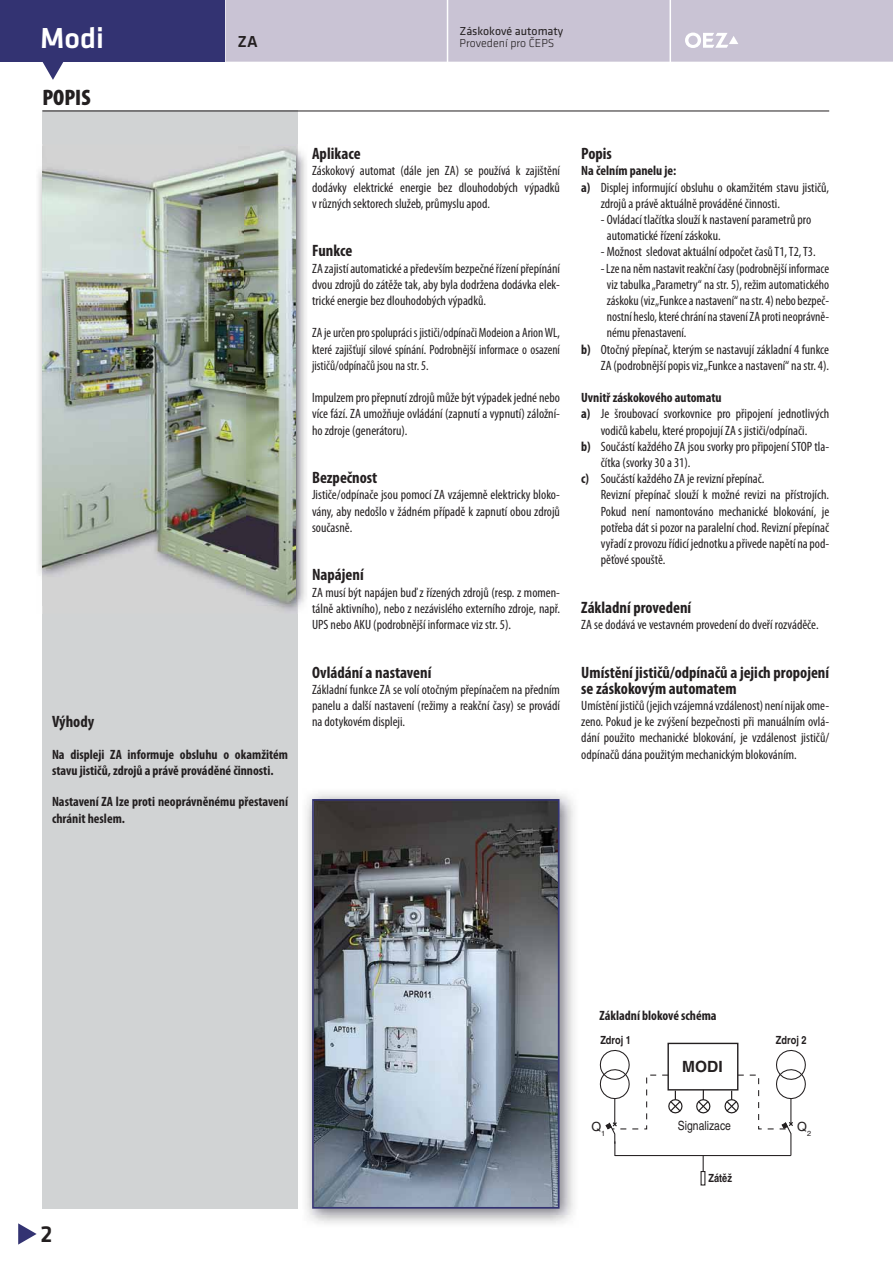
<style>
.page{position:relative;width:893px;height:1263px;background:#fff}
.page>*{position:absolute;margin:0;border:0;box-sizing:border-box;transform-origin:0 0}
.t1{font:500 30px "Klavika";color:#fff}
.t2{font:500 24px "Klavika";color:#231f20}
.t3{font:900 condensed 22.5px "Myriad Pro";color:#231f20}
.t4{font:700 condensed 16.5px/16.2px "Myriad Pro";color:#231f20}
.t5{font:500 16.5px "Klavika";color:#231f20}
.t6{font:700 15.45px "Helvetica CE";color:#231f20}
.t7{font:condensed 13.5px/16.2px "Myriad Pro";color:#231f20;text-align:justify}
.t8{font:700 condensed 13.5px/16.2px "Myriad Pro";color:#231f20}
.t9{font:condensed 13.5px/16.2px "Myriad Pro";color:#231f20;text-align:justify;scale:.95 1}
.t10{font:condensed 12.6px "Helvetica CE";color:#231f20}
.t11{font:12.6px "Helvetica CE";color:#231f20}
.t12{font:12px "Klavika";color:#231f20}
.t13{font:300 12px "Klavika";color:#231f20}
.t14{font:700 condensed 11.25px "Helvetica CE";color:#231f20}
.t15{font:7.35px "Helvetica CE";color:#231f20}
.s1{font-weight:700}
</style>
<div class="page">
<div style="left:42px;top:111px;width:256px;height:1098px;background:#d1d3d4"></div>
<div style="left:0;top:0;width:224px;height:62px;background:#333372"></div>
<svg style="left:42px;top:62px;width:22px;height:18px"></svg>
<svg style="left:18px;top:1223px;width:19px;height:22px"></svg>
<div style="left:226px;top:0;width:667px;height:62px;background:#c9c3d4"></div>
<hr style="left:42px;top:111px;width:787px;height:1px;background:#231f20">
<img style="left:306px;top:793px;width:268px;height:431px">
<img style="left:315px;top:802px;width:241px;height:404px">
<div style="left:312px;top:799px;width:247px;height:410px;border:2px solid #333372"></div>
<div style="left:667px;top:1043px;width:71px;height:48px;border:1px solid #231f20"></div>
<svg style="left:599px;top:1046px;width:207px;height:140px"></svg>
<img style="left:38px;top:151px;width:269px;height:458px">
<img style="left:42px;top:151px;width:256px;height:460px">
<img style="left:42px;top:147px;width:253px;height:458px">
<h1 class="t1" style="left:40px;top:26px;width:65px">Modi</h1>
<h3 class="t3" style="left:42px;top:84px;width:50px">POPIS</h3>
<p class="t5" style="left:238px;top:35px;width:22px">ZA</p>
<p class="t4" style="left:52px;top:714px;width:44px">Výhody</p>
<p class="t8" style="left:52px;top:747px;width:237px">Na displeji ZA informuje obsluhu o okamžitém stavu jističů, zdrojů a právě prováděné činnosti.</p>
<p class="t8" style="left:52px;top:795px;width:238px">Nastavení ZA lze proti neoprávněnému přestavení chránit heslem.</p>
<p class="t12" style="left:459px;top:26px;width:105px">Záskokové automaty</p>
<p class="t13" style="left:459px;top:36px;width:96px">Provedení pro ČEPS</p>
<p class="t4" style="left:312px;top:147px;width:50px">Aplikace</p>
<p class="t7" style="left:312px;top:164px;width:249px">Záskokový automat (dále jen ZA) se používá k zajištění dodávky elektrické energie bez dlouhodobých výpadků v různých sektorech služeb, průmyslu apod.</p>
<p class="t4" style="left:312px;top:244px;width:42px">Funkce</p>
<p class="t7" style="left:312px;top:261px;width:249px">ZA zajistí automatické a především bezpečné řízení přepínání dvou zdrojů do zátěže tak, aby byla dodržena dodávka elek&shy;trické energie bez dlouhodobých výpadků.</p>
<p class="t9" style="left:312px;top:326px;width:262px">ZA je určen pro spolupráci s jističi/odpínači Modeion a Arion WL, které zajišťují silové spínání. Podrobnější informace o osazení jističů/odpínačů jsou na str. 5.</p>
<p class="t7" style="left:312px;top:390px;width:249px">Impulzem pro přepnutí zdrojů může být výpadek jedné nebo více fází. ZA umožňuje ovládání (zapnutí a vypnutí) záložní&shy;ho zdroje (generátoru).</p>
<p class="t4" style="left:312px;top:471px;width:67px">Bezpečnost</p>
<p class="t7" style="left:312px;top:488px;width:249px">Jističe/odpínače jsou pomocí ZA vzájemně elektricky bloko&shy;vány, aby nedošlo v žádném případě k zapnutí obou zdrojů současně.</p>
<p class="t4" style="left:312px;top:568px;width:53px">Napájení</p>
<p class="t7" style="left:312px;top:585px;width:249px">ZA musí být napájen buď z řízených zdrojů (resp. z momen&shy;tálně aktivního), nebo z nezávislého externího zdroje, např.<br>UPS nebo AKU (podrobnější informace viz str. 5).</p>
<p class="t4" style="left:312px;top:665px;width:121px">Ovládání a nastavení</p>
<p class="t7" style="left:312px;top:682px;width:249px">Základní funkce ZA se volí otočným přepínačem na předním panelu a další nastavení (režimy a reakční časy) se provádí na dotykovém displeji.</p>
<p class="t4" style="left:581px;top:147px;width:32px">Popis</p>
<p class="t8" style="left:581px;top:164px;width:97px">Na čelním panelu je:</p>
<p class="t7" style="left:581px;top:180px;width:249px"><span class="s1">a)</span> Displej informující obsluhu o okamžitém stavu jističů,</p>
<p class="t7" style="left:601px;top:196px;width:181px">zdrojů a právě aktuálně prováděné činnosti.</p>
<p class="t7" style="left:607px;top:212px;width:206px;text-indent:-6px">- Ovládací tlačítka slouží k nastavení parametrů pro automatické řízení záskoku.</p>
<p class="t7" style="left:601px;top:245px;width:216px">- Možnost sledovat aktuální odpočet časů T1, T2, T3.</p>
<p class="t7" style="left:601px;top:261px;width:230px">- Lze na něm nastavit reakční časy (podrobnější informace</p>
<p class="t7" style="left:607px;top:277px;width:224px">viz tabulka „Parametry“ na str. 5), režim automatického</p>
<p class="t7" style="left:607px;top:293px;width:224px">záskoku (viz „Funkce a nastavení“ na str. 4) nebo bezpeč-</p>
<p class="t7" style="left:607px;top:309px;width:224px">nostní heslo, které chrání na stavení ZA proti neoprávně-</p>
<p class="t7" style="left:607px;top:326px;width:81px">nému přenastavení.</p>
<p class="t7" style="left:581px;top:342px;width:249px"><span class="s1">b)</span> Otočný přepínač, kterým se nastavují základní 4 funkce</p>
<p class="t7" style="left:601px;top:358px;width:230px">ZA (podrobnější popis viz „Funkce a nastavení“ na str. 4).</p>
<p class="t8" style="left:581px;top:390px;width:142px">Uvnitř záskokového automatu</p>
<p class="t7" style="left:581px;top:407px;width:249px"><span class="s1">a)</span> Je šroubovací svorkovnice pro připojení jednotlivých</p>
<p class="t7" style="left:601px;top:423px;width:208px">vodičů kabelu, které propojují ZA s jističi/odpínači.</p>
<p class="t7" style="left:581px;top:439px;width:249px"><span class="s1">b)</span> Součástí každého ZA jsou svorky pro připojení STOP tla-</p>
<p class="t7" style="left:601px;top:455px;width:91px">čítka (svorky 30 a 31).</p>
<p class="t7" style="left:581px;top:471px;width:185px"><span class="s1">c)</span> Součástí každého ZA je revizní přepínač.</p>
<p class="t7" style="left:601px;top:488px;width:230px">Revizní přepínač slouží k možné revizi na přístrojích.</p>
<p class="t7" style="left:601px;top:504px;width:230px">Pokud není namontováno mechanické blokování, je</p>
<p class="t7" style="left:601px;top:520px;width:230px">potřeba dát si pozor na paralelní chod. Revizní přepínač</p>
<p class="t7" style="left:601px;top:536px;width:230px">vyřadí z provozu řídicí jednotku a přivede napětí na pod-</p>
<p class="t7" style="left:601px;top:552px;width:66px">pěťové spouště.</p>
<p class="t4" style="left:581px;top:600px;width:112px">Základní provedení</p>
<p class="t7" style="left:581px;top:617px;width:239px">ZA se dodává ve vestavném provedení do dveří rozváděče.</p>
<p class="t4" style="left:581px;top:665px;width:249px">Umístění jističů/odpínačů a jejich propojení se záskokovým automatem</p>
<p class="t7" style="left:581px;top:698px;width:249px">Umístění jističů (jejich vzájemná vzdálenost) není nijak ome&shy;zeno. Pokud je ke zvýšení bezpečnosti při manuálním ovlá&shy;dání použito mechanické blokování, je vzdálenost jističů/ odpínačů dána použitým mechanickým blokováním.</p>
<h2 class="t2" style="left:40px;top:1224px;width:14px">2</h2>
<p class="t8" style="left:599px;top:1008px;width:119px">Základní blokové schéma</p>
<p class="t14" style="left:600px;top:1034px;width:32px">Zdroj 1</p>
<p class="t14" style="left:776px;top:1034px;width:32px">Zdroj 2</p>
<p class="t6" style="left:682px;top:1058px;width:42px">MODI</p>
<p class="t11" style="left:591px;top:1120px;width:11px">Q</p>
<p class="t10" style="left:678px;top:1118px;width:55px">Signalizace</p>
<p class="t15" style="left:601px;top:1129px;width:6px">1</p>
<p class="t11" style="left:797px;top:1120px;width:15px">Q<sub>2</sub></p>
<p class="t14" style="left:708px;top:1172px;width:25px">Zátěž</p>
</div>
